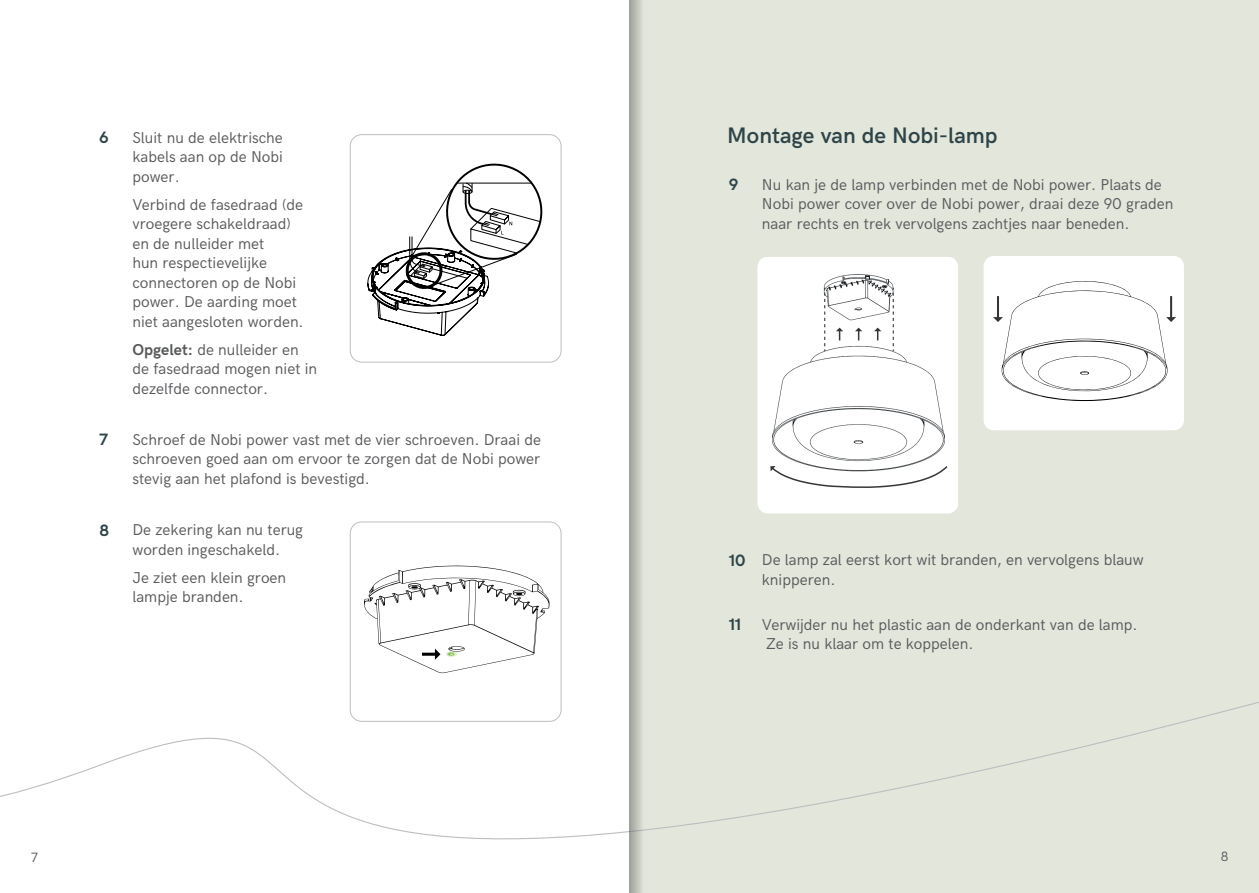
<style>
.page{position:relative;width:1259px;height:893px;background:#fff}
.page>*{position:absolute;margin:0;border:0;box-sizing:border-box;transform-origin:0 0}
.t1{font:600 22.5px "HK Grotesk";color:#2e4448}
.t2{font:700 16.5px "HK Grotesk";color:#2e4448}
.t3{font:15.75px/19.5px "HK Grotesk";color:#58595b}
.t4{font:13.5px "HK Grotesk";color:#58595b}
.s1{font-weight:700}
.s2{font-weight:700;font-size:16.5px;color:#2e4448}
</style>
<div class="page">
<div style="left:629px;top:0;width:630px;height:893px;background:#e2e6db"></div>
<svg style="left:0;top:540px;width:1259px;height:300px"></svg>
<svg style="left:367px;top:163px;width:176px;height:173px"></svg>
<div style="left:350px;top:134px;width:211px;height:228px;border:1px solid #bcbec0;border-radius:11px"></div>
<div style="left:350px;top:522px;width:211px;height:199px;background:#fff;border-radius:11px"></div>
<svg style="left:364px;top:566px;width:185px;height:107px"></svg>
<div style="left:350px;top:522px;width:211px;height:200px;border:1px solid #bcbec0;border-radius:11px"></div>
<svg style="left:629px;top:0;width:14px;height:893px;background:#bbbeb5"></svg>
<img style="left:757px;top:257px;width:201px;height:256px">
<svg style="left:770px;top:464px;width:179px;height:24px;background:#ebebec"></svg>
<svg style="left:824px;top:288px;width:1px;height:63px"></svg>
<svg style="left:892px;top:288px;width:2px;height:63px"></svg>
<svg style="left:836px;top:328px;width:7px;height:12px"></svg>
<svg style="left:855px;top:328px;width:7px;height:12px"></svg>
<svg style="left:874px;top:328px;width:7px;height:12px"></svg>
<div style="left:983px;top:256px;width:201px;height:174px;background:#fff;border-radius:10px"></div>
<svg style="left:993px;top:281px;width:183px;height:120px"></svg>
<p class="t2" style="left:100px;top:125px;width:10px">6</p>
<p class="t3" style="left:132px;top:126px;width:152px;text-align:justify">Sluit nu de elektrische kabels aan op de Nobi power.</p>
<p class="t3" style="left:132px;top:193px;width:173px">Verbind de fasedraad (de vroegere schakeldraad) en de nulleider met<br>hun respectievelijke connectoren op de Nobi power. De aarding moet niet aangesloten worden.</p>
<p class="t3" style="left:132px;top:338px;width:186px"><span class="s1">Opgelet:</span> de nulleider en de fasedraad mogen niet in dezelfde connector.</p>
<p class="t2" style="left:100px;top:427px;width:10px">7</p>
<p class="t3" style="left:132px;top:429px;width:410px;text-align:justify">Schroef de Nobi power vast met de vier schroeven. Draai de schroeven goed aan om ervoor te zorgen dat de Nobi power stevig aan het plafond is bevestigd.</p>
<p class="t2" style="left:100px;top:517px;width:11px">8</p>
<p class="t3" style="left:132px;top:519px;width:172px">De zekering kan nu terug worden ingeschakeld.</p>
<p class="t3" style="left:132px;top:566px;width:155px">Je ziet een klein groen lampje branden.</p>
<p class="t4" style="left:31px;top:847px;width:8px">7</p>
<h1 class="t1" style="left:727px;top:119px;width:272px">Montage van de Nobi-lamp</h1>
<p class="t2" style="left:729px;top:172px;width:10px">9</p>
<p class="t3" style="left:762px;top:173px;width:413px">Nu kan je de lamp verbinden met de Nobi power. Plaats de<br>Nobi power cover over de Nobi power, draai deze 90 graden naar rechts en trek vervolgens zachtjes naar beneden.</p>
<p class="t3" style="left:762px;top:549px;width:383px;text-indent:-33px"><span class="s2">10</span> De lamp zal eerst kort wit branden, en vervolgens blauw knipperen.</p>
<p class="t2" style="left:729px;top:612px;width:14px">11</p>
<p class="t3" style="left:762px;top:613px;width:377px">Verwijder nu het plastic aan de onderkant van de lamp.<br>Ze is nu klaar om te koppelen.</p>
<p class="t4" style="left:1220px;top:846px;width:9px">8</p>
</div>
